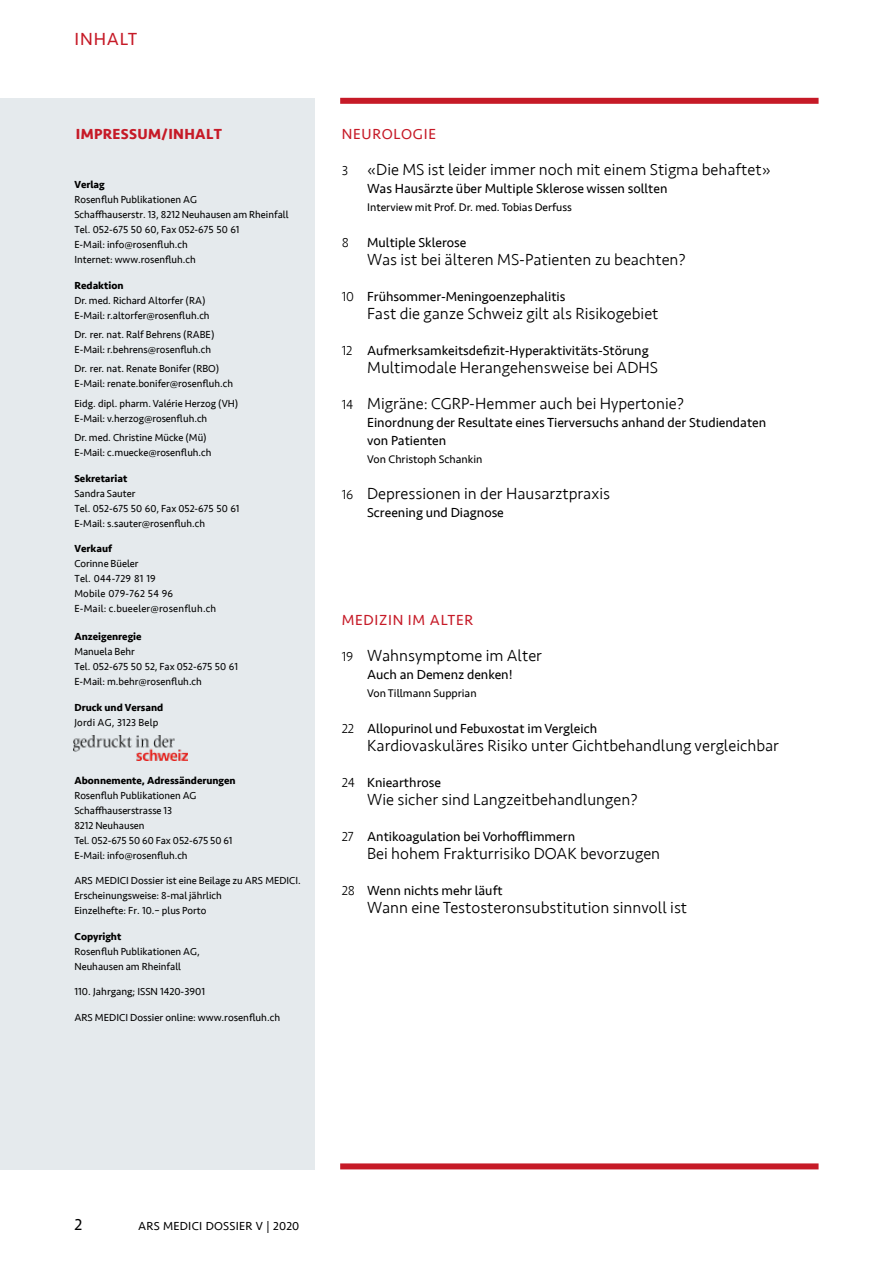
<style>
.page{position:relative;width:893px;height:1263px;background:#fff}
.page>*{position:absolute;margin:0;border:0;box-sizing:border-box;transform-origin:0 0}
.t1{font:18px "Seravek";letter-spacing:.05em;color:#c61a27}
.t2{font:300 16.5px/36px "Seravek";color:#000}
.t3{font:16.5px "Seravek";color:#000}
.t4{font:15px "Seravek";letter-spacing:.05em;color:#c61a27}
.t5{font:700 15px "Seravek";letter-spacing:.02em;color:#c61a27}
.t6{font:13.5px/18px "Seravek";color:#000}
.t7{font:300 13.5px "Seravek";color:#000}
.t8{font:12px "Seravek";letter-spacing:.02em;color:#000}
.t9{font:11.4px "Seravek";color:#000}
.t10{font:10.5px/15px "Seravek";color:#000}
.t11{font:700 10.5px "Seravek";color:#000}
.t12{font:10.5px/15px "Seravek";letter-spacing:.02em;color:#000}
</style>
<div class="page">
<div style="left:0;top:98px;width:315px;height:1071px;background:#e5eaed"></div>
<div style="left:340px;top:98px;width:479px;height:6px;background:#c61a27"></div>
<div style="left:340px;top:1163px;width:479px;height:6px;background:#c61a27"></div>
<img style="left:74px;top:736px;width:113px;height:24px">
<h1 class="t1" style="left:74px;top:25px;width:65px">INHALT</h1>
<h3 class="t5" style="left:76px;top:122px;width:148px">IMPRESSUM/INHALT</h3>
<p class="t11" style="left:74px;top:176px;width:32px">Verlag</p>
<p class="t10" style="left:74px;top:192px;width:216px">Rosenfluh Publikationen AG<br>Schaffhauserstr. 13, 8212 Neuhausen am Rheinfall Tel. 052-675 50 60, Fax 052-675 50 61<br>-E Mail: info@rosenfluh.ch<br>Internet: www.rosenfluh.ch</p>
<p class="t11" style="left:74px;top:277px;width:51px">Redaktion</p>
<p class="t10" style="left:74px;top:293px;width:137px">Dr. med. Richard Altorfer (RA(<br>-E Mail .r: altorfer@rosenfluh.ch</p>
<p class="t10" style="left:74px;top:327px;width:142px">Dr. rer. nat. Ralf Behrens (RABE( -E Mail .r: behrens@rosenfluh.ch</p>
<p class="t10" style="left:74px;top:361px;width:160px">Dr. rer. nat. Renate Bonifer (RBO(<br>-E Mail: renate.bonifer@rosenfluh.ch</p>
<p class="t10" style="left:74px;top:396px;width:165px">Eidg. dipl. pharm. Valérie Herzog (VH( -E Mail .v: herzog@rosenfluh.ch</p>
<p class="t10" style="left:74px;top:430px;width:139px">Dr. med. Christine Mücke (Mü(<br>-E Mail .c: muecke@rosenfluh.ch</p>
<p class="t11" style="left:74px;top:470px;width:54px">Sekretariat</p>
<p class="t10" style="left:74px;top:486px;width:167px">Sandra Sauter<br>Tel. 052-675 50 60, Fax 052-675 50 61 -E Mail .s: sauter@rosenfluh.ch</p>
<p class="t11" style="left:74px;top:540px;width:39px">Verkauf</p>
<p class="t12" style="left:74px;top:556px;width:143px">Corinne Büeler<br>Tel. 044-729 81 19<br>Mobile 079-762 54 96<br>-E Mail .c: bueeler@rosenfluh.ch</p>
<p class="t11" style="left:74px;top:628px;width:69px">Anzeigenregie</p>
<p class="t10" style="left:74px;top:644px;width:165px">Manuela Behr<br>Tel. 052-675 50 52, Fax 052-675 50 61 -E Mail m: .behr@rosenfluh.ch</p>
<p class="t11" style="left:74px;top:699px;width:90px">Druck und Versand</p>
<p class="t12" style="left:74px;top:715px;width:86px">Jordi AG, 3123 Belp</p>
<p class="t11" style="left:74px;top:772px;width:163px">Abonnemente, Adressänderungen</p>
<p class="t10" style="left:74px;top:787px;width:160px">Rosenfluh Publikationen AG<br>Schaffhauserstrasse 13<br>8212 Neuhausen<br>Tel. 052-675 50 60 Fax 052-675 50 61 -E Mail: info@rosenfluh.ch</p>
<p class="t10" style="left:74px;top:873px;width:228px">ARS MEDICI Dossier ist eine Beilage zu ARS MEDICI.<br>Erscheinungsweise: 8-mal jährlich<br>Einzelhefte: Fr. 10.– plus Porto</p>
<p class="t11" style="left:74px;top:928px;width:48px">Copyright</p>
<p class="t10" style="left:74px;top:944px;width:127px">Rosenfluh Publikationen AG,<br>Neuhausen am Rheinfall</p>
<p class="t10" style="left:74px;top:984px;width:132px">110. Jahrgang; ISSN 1420-3901</p>
<p class="t10" style="left:74px;top:1010px;width:207px">ARS MEDICI Dossier online: www.rosenfluh.ch</p>
<h3 class="t4" style="left:342px;top:122px;width:96px">NEUROLOGIE</h3>
<h2 class="t2" style="left:367px;top:151px;width:405px">«Die MS ist leider immer noch mit einem Stigma behaftet«</h2>
<p class="t7" style="left:342px;top:162px;width:8px">3</p>
<p class="t7" style="left:342px;top:234px;width:9px">8</p>
<p class="t7" style="left:342px;top:288px;width:14px">10</p>
<p class="t7" style="left:342px;top:342px;width:12px">12</p>
<p class="t7" style="left:342px;top:396px;width:13px">14</p>
<p class="t7" style="left:342px;top:486px;width:13px">16</p>
<p class="t6" style="left:367px;top:179px;width:302px">Was Hausärzte über Multiple Sklerose wissen sollten</p>
<p class="t9" style="left:367px;top:198px;width:206px">Interview mit Prof. Dr. med. Tobias Derfuss</p>
<p class="t6" style="left:367px;top:233px;width:101px">Multiple Sklerose</p>
<h2 class="t2" style="left:367px;top:241px;width:320px">Was ist bei älteren MS-Patienten zu beachten?</h2>
<p class="t6" style="left:367px;top:287px;width:200px">Frühsommer-Meningoenzephalitis</p>
<h2 class="t2" style="left:367px;top:295px;width:293px">Fast die ganze Schweiz gilt als Risikogebiet</h2>
<p class="t6" style="left:367px;top:341px;width:283px">Aufmerksamkeitsdefizit-Hyperaktivitäts-Störung</p>
<h2 class="t2" style="left:367px;top:349px;width:318px">Multimodale Herangehensweise bei ADHS<br>Migräne: CGRP-Hemmer auch bei Hypertonie?</h2>
<p class="t6" style="left:367px;top:413px;width:401px">Einordnung der Resultate eines Tierversuchs anhand der Studiendaten von Patienten</p>
<p class="t9" style="left:367px;top:450px;width:117px">Von Christoph Schankin</p>
<h2 class="t2" style="left:367px;top:475px;width:244px">Depressionen in der Hausarztpraxis</h2>
<p class="t6" style="left:367px;top:503px;width:138px">Screening und Diagnose</p>
<h3 class="t4" style="left:342px;top:608px;width:133px">MEDIZIN IM ALTER</h3>
<h2 class="t2" style="left:367px;top:637px;width:176px">Wahnsymptome im Alter</h2>
<p class="t7" style="left:342px;top:648px;width:13px">19</p>
<p class="t7" style="left:342px;top:720px;width:14px">22</p>
<p class="t7" style="left:342px;top:774px;width:15px">24</p>
<p class="t7" style="left:342px;top:828px;width:14px">27</p>
<p class="t7" style="left:342px;top:882px;width:15px">28</p>
<p class="t6" style="left:367px;top:665px;width:147px">Auch an Demenz denken!</p>
<p class="t9" style="left:367px;top:684px;width:111px">Von Tillmann Supprian</p>
<p class="t6" style="left:367px;top:719px;width:231px">Allopurinol und Febuxostat im Vergleich</p>
<h2 class="t2" style="left:367px;top:727px;width:413px">Kardiovaskuläres Risiko unter Gichtbehandlung vergleichbar</h2>
<p class="t6" style="left:367px;top:773px;width:75px">Kniearthrose</p>
<h2 class="t2" style="left:367px;top:781px;width:272px">Wie sicher sind Langzeitbehandlungen?</h2>
<p class="t6" style="left:367px;top:827px;width:209px">Antikoagulation bei Vorhofflimmern</p>
<h2 class="t2" style="left:367px;top:835px;width:294px">Bei hohem Frakturrisiko DOAK bevorzugen</h2>
<p class="t6" style="left:367px;top:881px;width:137px">Wenn nichts mehr läuft</p>
<h2 class="t2" style="left:367px;top:889px;width:322px">Wann eine Testosteronsubstitution sinnvoll ist</h2>
<h2 class="t3" style="left:74px;top:1212px;width:9px">2</h2>
<p class="t8" style="left:138px;top:1217px;width:163px">ARS MEDICI DOSSIER V | 2020</p>
</div>
